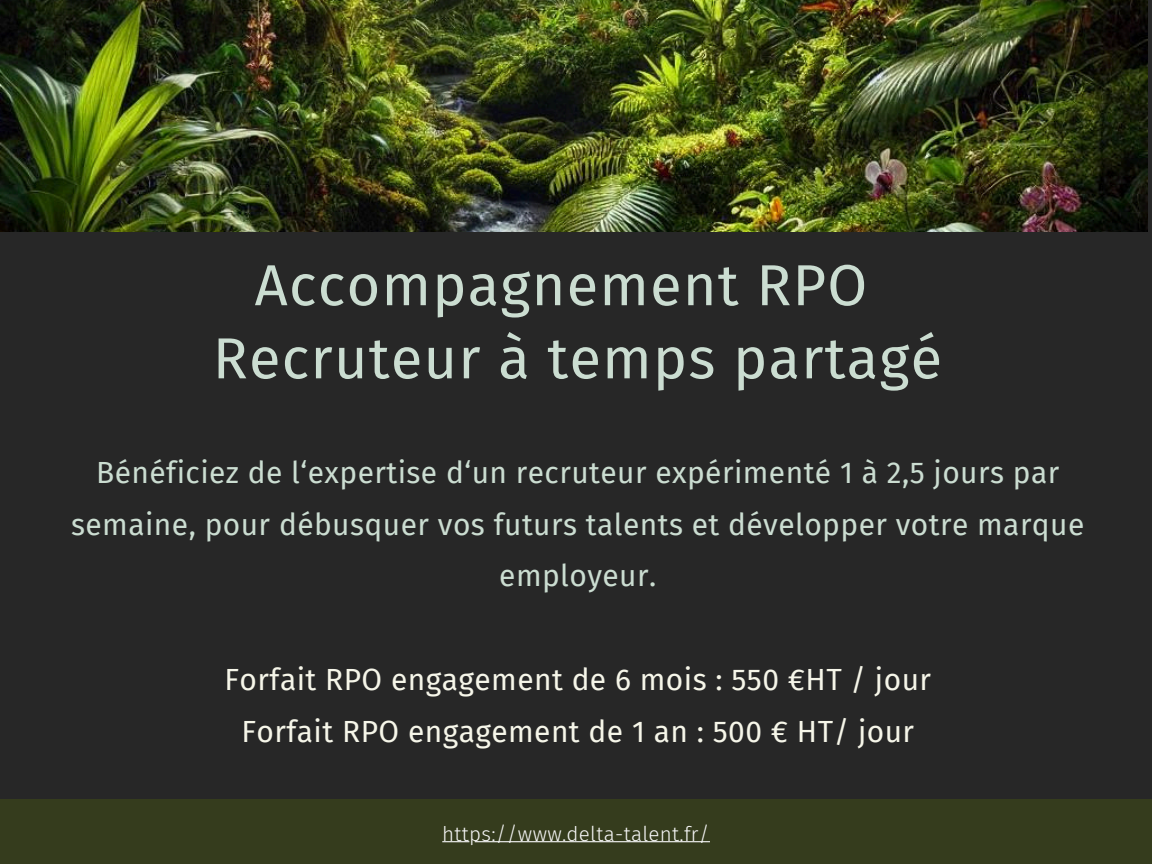
<style>
.page{position:relative;width:1152px;height:864px;background:#272727}
.page>*{position:absolute;margin:0;border:0;box-sizing:border-box;transform-origin:0 0}
.t1{font:57.9px/73.2px "Fira Sans";letter-spacing:.02em;color:#cbddd1;text-align:center}
.t2{font:29.85px/51.8px "Fira Sans";letter-spacing:.015em;color:#cbddd1;text-align:center}
.t3{font:29.85px/51.8px "Fira Sans";letter-spacing:.015em;color:#f6f6e9;text-align:center}
.t4{font:300 20.55px "Fira Sans";letter-spacing:.015em;color:#f8f8f8}
</style>
<div class="page">
<div style="left:0;top:800px;width:1152px;height:64px;background:#353c1d"></div>
<svg style="left:442px;top:841px;width:268px;height:1px"></svg>
<img style="left:0;top:0;width:1148px;height:232px">
<h1 class="t1" style="left:213px;top:249px;width:731px">Accompagnement RPO<br>Recruteur à temps partagé</h1>
<h2 class="t2" style="left:71px;top:447px;width:1015px">Bénéficiez de l‘expertise d‘un recruteur expérimenté 1 à 2,5 jours par semaine, pour débusquer vos futurs talents et développer votre marque employeur.</h2>
<h2 class="t3" style="left:225px;top:654px;width:708px">Forfait RPO engagement de 6 mois : 550 €HT / jour<br>Forfait RPO engagement de 1 an : 500 € HT/ jour</h2>
<p class="t4" style="left:442px;top:821px;width:269px">https://www.delta-talent.fr/</p>
</div>
